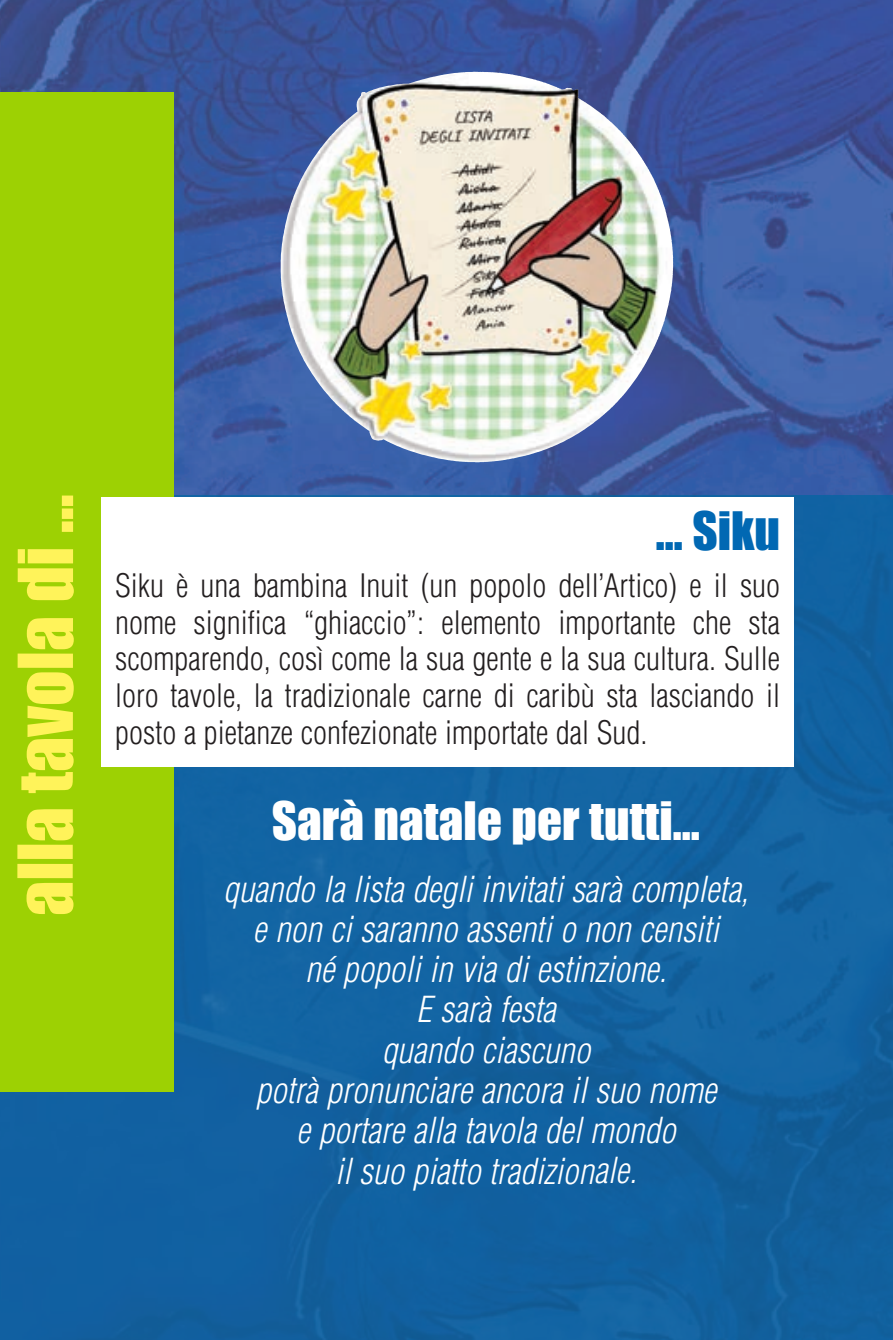
<style>
.page{position:relative;width:893px;height:1340px;background:#fff}
.page>*{position:absolute;margin:0;border:0;box-sizing:border-box;transform-origin:0 0}
.t1{font:70px "Impact";color:#fff35a}
.t2{font:49px "Impact";color:#fff}
.t3{font:49px "Impact";color:#0168b3}
.t4{font:italic 300 condensed 35px/40.2px "Helvetica";color:#fff;text-align:center}
.t5{font:300 condensed 31.5px/36.8px "Helvetica";color:#231f20;text-align:justify}
</style>
<div class="page">
<img style="left:1px;top:0;width:892px;height:495px">
<div style="left:0;top:495px;width:893px;height:844px;background:#1261a2"></div>
<img style="left:281px;top:101px;width:76px;height:161px">
<div style="left:0;top:92px;width:174px;height:999px;background:#9dd103"></div>
<div style="left:101px;top:497px;width:693px;height:269px;background:#fff"></div>
<h1 class="t1" style="left:8px;top:915px;width:423px;rotate:-90deg">alla tavola di ...</h1>
<h2 class="t3" style="left:656px;top:504px;width:126px">... Siku</h2>
<p class="t5" style="left:115px;top:569px;width:667px">Siku è una bambina Inuit (un popolo dell’Artico) e il suo nome significa “ghiaccio”: elemento importante che sta scomparendo, così come la sua gente e la sua cultura. Sulle loro tavole, la tradizionale carne di caribù sta lasciando il posto a pietanze confezionate importate dal Sud.</p>
<h2 class="t2" style="left:272px;top:794px;width:430px">Sarà natale per tutti…</h2>
<p class="t4" style="left:223px;top:871px;width:527px">quando la lista degli invitati sarà completa, e non ci saranno assenti o non censiti<br>né popoli in via di estinzione.<br>E sarà festa<br>quando ciascuno<br>potrà pronunciare ancora il suo nome<br>e portare alla tavola del mondo<br>il suo piatto tradizionale.</p>
</div>
